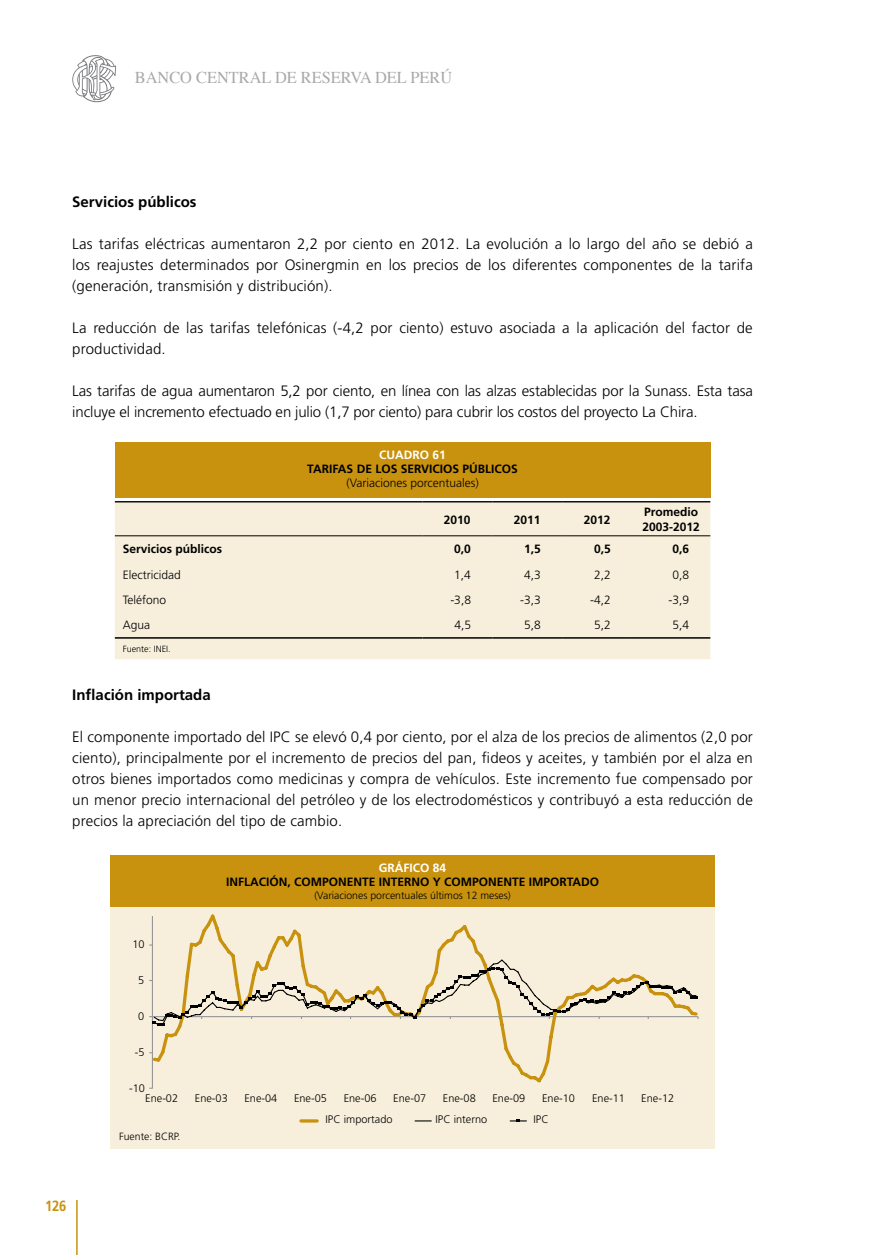
<style>
.page{position:relative;width:872px;height:1255px;background:#fff}
.page>*{position:absolute;margin:0;border:0;box-sizing:border-box;transform-origin:0 0}
.t1{font:16.5px "Times";color:#a7a9ac}
.t2{font:300 15px/21px "Frutiger LT Std";letter-spacing:.01em;color:#000;text-align:justify}
.t3{font:300 15px/21px "Frutiger LT Std";letter-spacing:-.01em;color:#000}
.t4{font:700 15px "Frutiger LT Std";color:#000}
.t5{font:700 14.85px "Frutiger LT Std";color:#c9920e;scale:.88 1}
.t6{font:700 12px/14.4px "Frutiger LT Std";color:#000}
.t7{font:300 12px "Frutiger LT Std";color:#000}
.t8{font:700 12px "Frutiger LT Std";color:#fff}
.t9{font:300 10.95px "Frutiger LT Std";color:#000}
.t10{font:300 10.5px "Frutiger LT Std";color:#000}
.t11{font:300 9px "Frutiger LT Std";color:#000}
</style>
<div class="page">
<svg style="left:72px;top:55px;width:44px;height:48px"></svg>
<hr style="left:76px;top:1199px;width:2px;height:55px;background:#c9920e">
<div style="left:115px;top:502px;width:595px;height:157px;background:#f7efdb"></div>
<hr style="left:115px;top:501px;width:307px;height:1px;background:#000">
<hr style="left:632px;top:501px;width:78px;height:1px;background:#000">
<hr style="left:422px;top:501px;width:70px;height:1px;background:#000">
<hr style="left:492px;top:501px;width:70px;height:1px;background:#000">
<hr style="left:562px;top:501px;width:70px;height:1px;background:#000">
<hr style="left:115px;top:637px;width:307px;height:1px;background:#000">
<hr style="left:422px;top:637px;width:70px;height:1px;background:#000">
<hr style="left:492px;top:637px;width:70px;height:1px;background:#000">
<hr style="left:562px;top:637px;width:70px;height:1px;background:#000">
<hr style="left:632px;top:637px;width:78px;height:1px;background:#000">
<hr style="left:115px;top:535px;width:307px;height:1px;background:#000">
<hr style="left:422px;top:535px;width:70px;height:1px;background:#000">
<hr style="left:492px;top:535px;width:70px;height:1px;background:#000">
<hr style="left:562px;top:535px;width:70px;height:1px;background:#000">
<hr style="left:632px;top:535px;width:78px;height:1px;background:#000">
<div style="left:115px;top:446px;width:595px;height:51px;background:#c9920e"></div>
<div style="left:115px;top:443px;width:595px;height:51px;background:#c9920e"></div>
<div style="left:111px;top:903px;width:603px;height:245px;background:#f7efdb"></div>
<div style="left:111px;top:855px;width:603px;height:51px;background:#c9920e"></div>
<hr style="left:152px;top:916px;width:1px;height:172px;background:#939598">
<svg style="left:151px;top:914px;width:548px;height:171px"></svg>
<svg style="left:149px;top:958px;width:549px;height:67px"></svg>
<svg style="left:415px;top:1120px;width:16px;height:1px"></svg>
<svg style="left:510px;top:1119px;width:16px;height:3px"></svg>
<hr style="left:301px;top:1119px;width:16px;height:3px;background:#c9920e">
<p class="t1" style="left:135px;top:62px;width:319px">BANCO CENTRAL DE RESERVA DEL PERÚ</p>
<p class="t4" style="left:72px;top:193px;width:126px">Servicios públicos</p>
<p class="t2" style="left:72px;top:233px;width:682px">Las tarifas eléctricas aumentaron 2,2 por ciento en 2012. La evolución a lo largo del año se debió a los reajustes determinados por Osinergmin en los precios de los diferentes componentes de la tarifa (generación, transmisión y distribución).</p>
<p class="t2" style="left:72px;top:317px;width:682px">La reducción de las tarifas telefónicas (-4,2 por ciento) estuvo asociada a la aplicación del factor de productividad.</p>
<p class="t3" style="left:72px;top:380px;width:682px">Las tarifas de agua aumentaron 5,2 por ciento, en línea con las alzas establecidas por la Sunass. Esta tasa incluye el incremento efectuado en julio (1,7 por ciento) para cubrir los costos del proyecto La Chira.</p>
<p class="t8" style="left:379px;top:447px;width:68px">CUADRO 61</p>
<p class="t6" style="left:307px;top:461px;width:129px">TARIFAS DE LOS SERVICIO</p>
<p class="t6" style="left:452px;top:461px;width:67px">S PÚBLICOS</p>
<p class="t7" style="left:346px;top:476px;width:134px">(Variaciones porcentuales)</p>
<p class="t6" style="left:444px;top:512px;width:28px">2010</p>
<p class="t6" style="left:514px;top:512px;width:28px">2011</p>
<p class="t6" style="left:583px;top:512px;width:28px">2012</p>
<p class="t6" style="left:642px;top:505px;width:59px">Promedio<br>2003-2012</p>
<p class="t6" style="left:123px;top:542px;width:101px">Servicios públicos</p>
<p class="t6" style="left:454px;top:542px;width:18px">0,0</p>
<p class="t6" style="left:524px;top:542px;width:18px">1,5</p>
<p class="t6" style="left:594px;top:542px;width:18px">0,5</p>
<p class="t6" style="left:672px;top:542px;width:18px">0,6</p>
<p class="t7" style="left:123px;top:567px;width:59px">Electricidad</p>
<p class="t7" style="left:454px;top:567px;width:18px">1,4</p>
<p class="t7" style="left:524px;top:567px;width:18px">4,3</p>
<p class="t7" style="left:594px;top:567px;width:18px">2,2</p>
<p class="t7" style="left:672px;top:567px;width:18px">0,8</p>
<p class="t7" style="left:123px;top:593px;width:45px">Teléfono</p>
<p class="t7" style="left:450px;top:593px;width:22px">-3,8</p>
<p class="t7" style="left:520px;top:593px;width:22px">-3,3</p>
<p class="t7" style="left:590px;top:593px;width:22px">-4,2</p>
<p class="t7" style="left:668px;top:593px;width:22px">-3,9</p>
<p class="t7" style="left:123px;top:618px;width:29px">Agua</p>
<p class="t7" style="left:454px;top:618px;width:18px">4,5</p>
<p class="t7" style="left:524px;top:618px;width:18px">5,8</p>
<p class="t7" style="left:594px;top:618px;width:18px">5,2</p>
<p class="t7" style="left:672px;top:618px;width:18px">5,4</p>
<p class="t11" style="left:123px;top:644px;width:50px">Fuente: INEI.</p>
<p class="t4" style="left:72px;top:685px;width:140px">Inflación importada</p>
<p class="t2" style="left:72px;top:726px;width:682px">El componente importado del IPC se elevó 0,4 por ciento, por el alza de los precios de alimentos (2,0 por ciento), principalmente por el incremento de precios del pan, fideos y aceites, y también por el alza en otros bienes importados como medicinas y compra de vehículos. Este incremento fue compensado por un menor precio internacional del petróleo y de los electrodomésticos y contribuyó a esta reducción de precios la apreciación del tipo de cambio.</p>
<p class="t8" style="left:379px;top:860px;width:69px">Gráfico 84</p>
<p class="t6" style="left:226px;top:875px;width:373px">INFLACIÓN, COMPONENTE INTERNO Y COMPONENTE IMPORTADO</p>
<p class="t10" style="left:314px;top:889px;width:198px">(Variaciones porcentuales últimos 12 meses)</p>
<p class="t9" style="left:132px;top:937px;width:14px">10</p>
<p class="t9" style="left:138px;top:973px;width:8px">5</p>
<p class="t9" style="left:138px;top:1009px;width:8px">0</p>
<p class="t9" style="left:135px;top:1045px;width:11px">-5</p>
<p class="t9" style="left:129px;top:1081px;width:17px">-10</p>
<p class="t9" style="left:145px;top:1091px;width:34px">Ene-02</p>
<p class="t9" style="left:195px;top:1091px;width:34px">Ene-03</p>
<p class="t9" style="left:244px;top:1091px;width:34px">Ene-04</p>
<p class="t9" style="left:294px;top:1091px;width:34px">Ene-05</p>
<p class="t9" style="left:344px;top:1091px;width:34px">Ene-06</p>
<p class="t9" style="left:393px;top:1091px;width:34px">Ene-07</p>
<p class="t9" style="left:443px;top:1091px;width:34px">Ene-08</p>
<p class="t9" style="left:492px;top:1091px;width:34px">Ene-09</p>
<p class="t9" style="left:542px;top:1091px;width:34px">Ene-10</p>
<p class="t9" style="left:592px;top:1091px;width:34px">Ene-11</p>
<p class="t9" style="left:641px;top:1091px;width:34px">Ene-12</p>
<p class="t9" style="left:325px;top:1113px;width:68px">IPC importado</p>
<p class="t9" style="left:435px;top:1113px;width:53px">IPC interno</p>
<p class="t9" style="left:533px;top:1113px;width:17px">IPC</p>
<p class="t5" style="left:45px;top:1197px;width:26px">126</p>
<p class="t10" style="left:119px;top:1130px;width:63px">Fuente: BCRP.</p>
</div>
